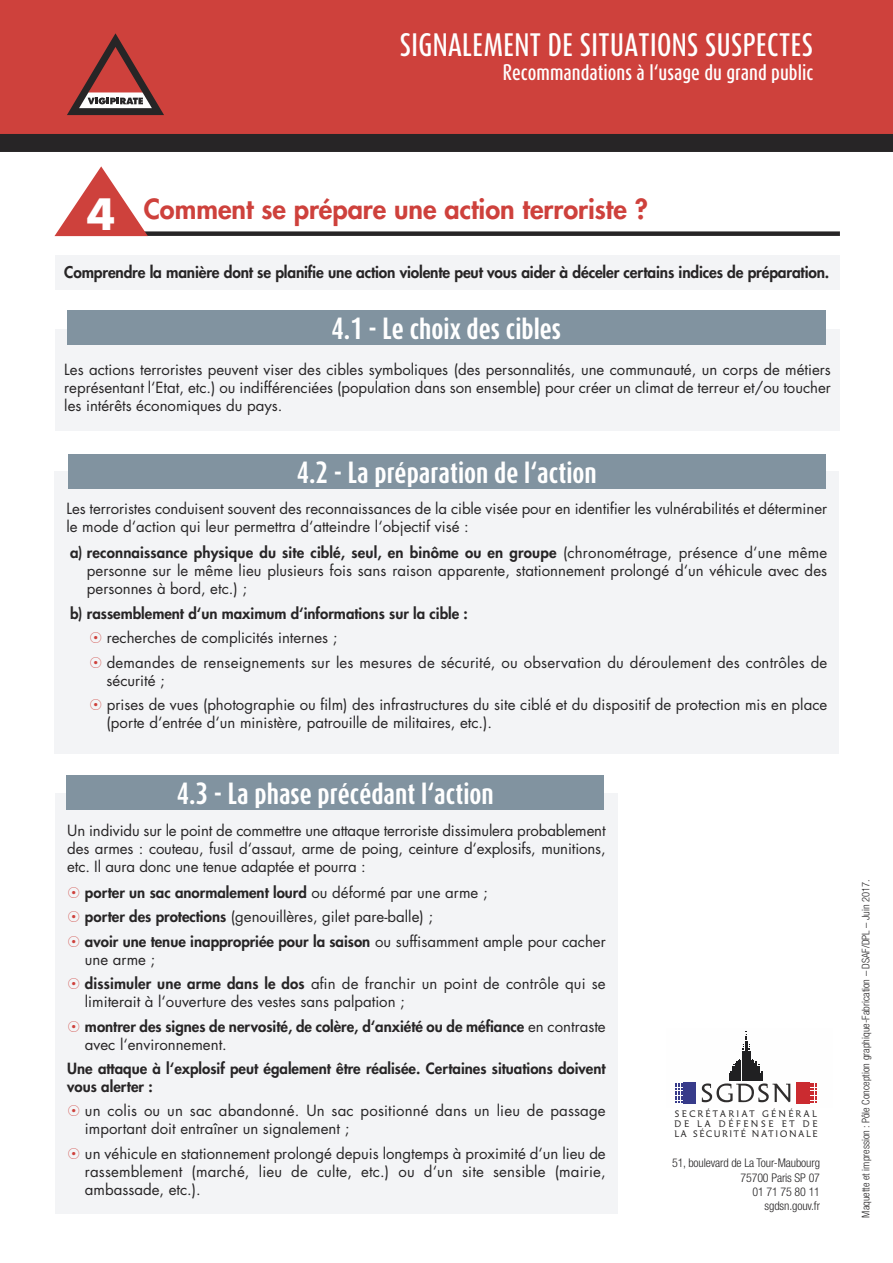
<style>
.page{position:relative;width:893px;height:1263px;background:#fff}
.page>*{position:absolute;margin:0;border:0;box-sizing:border-box;transform-origin:0 0}
.t1{font:800 27px "Futura Std";color:#ce413c}
.t2{font:500 27px "Dax Compact";letter-spacing:.015em;color:#fff}
.t3{font:700 25.5px "Dax Compact";color:#fff}
.t4{font:500 18.75px "Dax Compact";color:#fff}
.t5{font:800 15.75px "Futura Std";letter-spacing:-.01em;color:#272526}
.t6{font:15px/18px "Futura Std";color:#272526}
.t7{font:800 15px/24.5px "Futura Std";color:#272526}
.t8{font:300 condensed 12px/14.4px "Helvetica Neue LT Pro";letter-spacing:-.01em;color:#272526;text-align:right}
.t9{font:300 condensed 10.5px "Helvetica Neue LT Pro";color:#272526}
.t10{font:9.6px/9.8px "Marechal Juin Pro";letter-spacing:.235em;color:#2f2d2d;text-align:justify}
.s1{font-family:"Futura";font-weight:700;font-size:42px;color:#fff}
.s2{font-weight:800}
.s3{font-weight:400}
</style>
<div class="page">
<svg style="left:0;top:0;width:893px;height:152px;background:#b93d39"></svg>
<svg style="left:67px;top:33px;width:97px;height:82px;background:#a84b48"></svg>
<div style="left:54px;top:471px;width:785px;height:283px;background:#f3f4f6"></div>
<div style="left:68px;top:454px;width:757px;height:34px;background:#8193a0"></div>
<div style="left:55px;top:793px;width:563px;height:420px;background:#f3f4f6"></div>
<div style="left:67px;top:776px;width:537px;height:34px;background:#8193a0"></div>
<svg style="left:676px;top:1082px;width:20px;height:21px"></svg>
<svg style="left:796px;top:1082px;width:21px;height:21px"></svg>
<svg style="left:702px;top:1031px;width:88px;height:71px"></svg>
<div style="left:55px;top:329px;width:785px;height:102px;background:#f3f4f6"></div>
<div style="left:67px;top:311px;width:758px;height:34px;background:#8193a0"></div>
<div style="left:101px;top:231px;width:739px;height:5px;background:#272526"></div>
<svg style="left:54px;top:166px;width:94px;height:70px"></svg>
<div style="left:55px;top:256px;width:785px;height:34px;background:#f3f4f6"></div>
<h1 class="t2" style="left:400px;top:27px;width:415px">SIGNALEMENT DE SITUATIONS SUSPECTES</h1>
<p class="t4" style="left:503px;top:60px;width:312px">Recommandations à l‘usage du grand public</p>
<h1 class="t1" style="left:87px;top:196px;width:562px"><span class="s1">4</span> Comment se prépare une action terroriste ?</h1>
<p class="t5" style="left:64px;top:264px;width:767px">Comprendre la manière dont se planifie une action violente peut vous aider à déceler certains indices de préparation.</p>
<h2 class="t3" style="left:332px;top:312px;width:231px">4.1 - Le choix des cibles</h2>
<p class="t6" style="left:64px;top:362px;width:768px;text-align:justify">Les actions terroristes peuvent viser des cibles symboliques (des personnalités, une communauté, un corps de métiers représentant l‘Etat, etc.) ou indifférenciées (population dans son ensemble) pour créer un climat de terreur et/ou toucher les intérêts économiques du pays.</p>
<h2 class="t3" style="left:297px;top:456px;width:301px">4.2 - La préparation de l‘action</h2>
<p class="t6" style="left:66px;top:501px;width:762px">Les terroristes conduisent souvent des reconnaissances de la cible visée pour en identifier les vulnérabilités et déterminer le mode d‘action qui leur permettra d‘atteindre l‘objectif visé :</p>
<p class="t6" style="left:87px;top:545px;width:742px;text-align:justify;text-indent:-17px"><span class="s2">a) reconnaissance physique du site ciblé, seul, en binôme ou en groupe</span> (chronométrage, présence d‘une même personne sur le même lieu plusieurs fois sans raison apparente, stationnement prolongé d‘un véhicule avec des personnes à bord, etc.) ;</p>
<p class="t7" style="left:70px;top:602px;width:399px">b) rassemblement d‘un maximum d‘informations sur la cible :</p>
<p class="t6" style="left:107px;top:627px;width:722px;line-height:24.5px">recherches de complicités internes ;<br>demandes de renseignements sur les mesures de sécurité, ou observation du déroulement des contrôles de</p>
<p class="t6" style="left:107px;top:669px;width:722px;line-height:24.5px">sécurité ;<br>prises de vues (photographie ou film) des infrastructures du site ciblé et du dispositif de protection mis en place</p>
<p class="t6" style="left:107px;top:715px;width:387px">(porte d‘entrée d‘un ministère, patrouille de militaires, etc.).</p>
<h2 class="t3" style="left:177px;top:777px;width:318px">4.3 - La phase précédant l‘action</h2>
<p class="t6" style="left:67px;top:822px;width:540px;text-align:justify">Un individu sur le point de commettre une attaque terroriste dissimulera probablement des armes : couteau, fusil d‘assaut, arme de poing, ceinture d‘explosifs, munitions, etc. Il aura donc une tenue adaptée et pourra :</p>
<p class="t7" style="left:85px;top:881px;width:522px">porter un sac anormalement lourd <span class="s3">ou déformé par une arme ;<br></span>porter des protections <span class="s3">(genouillères, gilet pare-balle) ;<br></span>avoir une tenue inappropriée pour la saison <span class="s3">ou suffisamment ample pour cacher</span></p>
<p class="t6" style="left:85px;top:948px;width:522px;line-height:24.5px">une arme ;<br><span class="s2">dissimuler une arme dans le dos</span> afin de franchir un point de contrôle qui se</p>
<p class="t7" style="left:85px;top:990px;width:522px"><span class="s3">limiterait à l‘ouverture des vestes sans palpation ;<br></span>montrer des signes de nervosité, de colère, d‘anxiété ou de méfiance <span class="s3">en contraste</span></p>
<p class="t6" style="left:85px;top:1036px;width:143px">avec l‘environnement.</p>
<p class="t7" style="left:67px;top:1060px;width:540px;line-height:18px">Une attaque à l‘explosif peut également être réalisée. Certaines situations doivent vous alerter :</p>
<p class="t6" style="left:85px;top:1103px;width:522px">un colis ou un sac abandonné. Un sac positionné dans un lieu de passage important doit entraîner un signalement ;</p>
<p class="t6" style="left:85px;top:1145px;width:522px;text-align:justify">un véhicule en stationnement prolongé depuis longtemps à proximité d‘un lieu de rassemblement (marché, lieu de culte, etc.) ou d‘un site sensible (mairie, ambassade, etc.).</p>
<p class="t10" style="left:674px;top:1110px;width:144px">SECRÉTARIAT GÉNÉRAL DE LA DÉFENSE ET DE LA SÉCURITÉ NATIONALE</p>
<p class="t8" style="left:672px;top:1157px;width:150px">51, boulevard de La Tour-Maubourg<br>75700 Paris SP 07<br>01 71 75 80 11<br>sgdsn.gouv.fr</p>
<p class="t9" style="left:862px;top:1218px;width:340px;rotate:-90deg">Maquette et impression : Pôle Conception graphique-Fabrication – DSAF/DPL – Juin 2017.</p>
</div>
